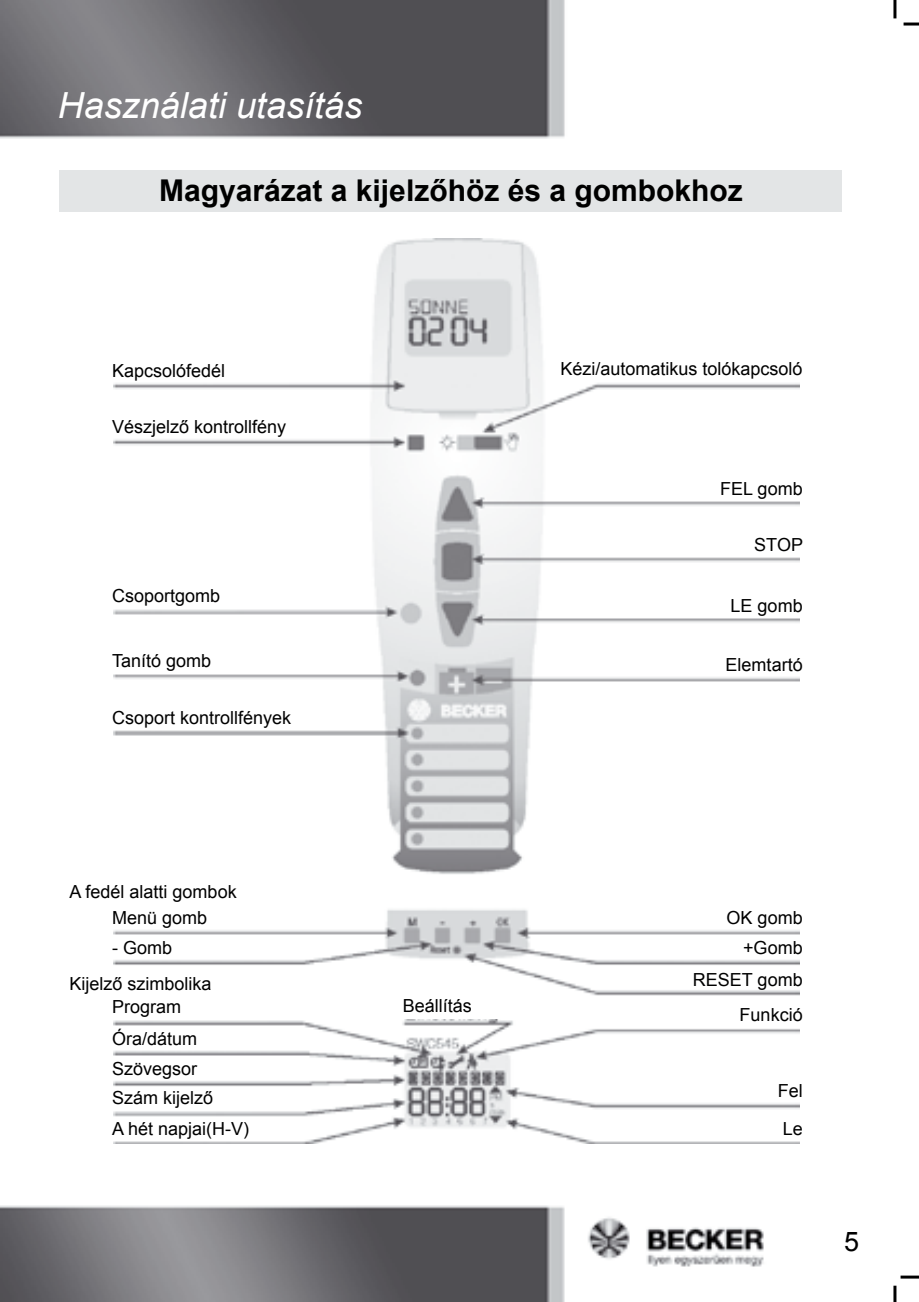
<style>
.page{position:relative;width:919px;height:1302px;background:#fff}
.page>*{position:absolute;margin:0;border:0;box-sizing:border-box;transform-origin:0 0}
.t1{font:italic 36px "Arial";color:#fff}
.t2{font:700 30px "Arial";color:#000}
.t3{font:18px/30.9px "Arial";color:#000}
</style>
<div class="page">
<img style="left:0;top:0;width:918px;height:1301px">
<hr style="left:893px;top:1285px;width:3px;height:16px;background:#000">
<hr style="left:900px;top:1275px;width:18px;height:3px;background:#000">
<hr style="left:903px;top:23px;width:15px;height:3px;background:#000">
<hr style="left:893px;top:0;width:3px;height:18px;background:#000">
<img style="left:113px;top:238px;width:686px;height:905px">
<div style="left:60px;top:170px;width:782px;height:41px;background:#e3e5e6"></div>
<div style="left:403px;top:998px;width:240px;height:21px;background:#fff"></div>
<h1 class="t1" style="left:58px;top:82px;width:306px">Használati utasítás</h1>
<h2 class="t2" style="left:159px;top:170px;width:585px">Magyarázat a kijelzőhöz és a gombokhoz</h2>
<p class="t3" style="left:112px;top:355px;width:115px">Kapcsolófedél</p>
<p class="t3" style="left:112px;top:411px;width:176px">Vészjelző kontrollfény</p>
<p class="t3" style="left:112px;top:580px;width:110px">Csoportgomb</p>
<p class="t3" style="left:112px;top:645px;width:101px">Tanító gomb</p>
<p class="t3" style="left:112px;top:702px;width:181px">Csoport kontrollfények</p>
<p class="t3" style="left:69px;top:876px;width:169px">A fedél alatti gombok</p>
<p class="t3" style="left:112px;top:901px;width:97px">Menü gomb</p>
<p class="t3" style="left:112px;top:931px;width:62px">- Gomb</p>
<p class="t3" style="left:69px;top:968px;width:144px">Kijelző szimbolika</p>
<p class="t3" style="left:112px;top:991px;width:87px">Program<br>Óra/dátum<br>Szövegsor</p>
<p class="t3" style="left:112px;top:1081px;width:139px">Szám kijelző<br>A hét napjai(H-V)</p>
<p class="t3" style="left:560px;top:353px;width:244px">Kézi/automatikus tolókapcsoló</p>
<p class="t3" style="left:720px;top:473px;width:84px">FEL gomb</p>
<p class="t3" style="left:754px;top:529px;width:50px">STOP</p>
<p class="t3" style="left:730px;top:590px;width:74px">LE gomb</p>
<p class="t3" style="left:725px;top:649px;width:79px">Elemtartó</p>
<p class="t3" style="left:403px;top:989px;width:71px">Beállítás</p>
<p class="t3" style="left:726px;top:902px;width:78px;line-height:30px;text-align:right">OK gomb +Gomb</p>
<p class="t3" style="left:692px;top:962px;width:111px;line-height:34.5px;text-align:right">RESET gomb<br>Funkció</p>
<p class="t3" style="left:777px;top:1071px;width:27px;line-height:37.8px">Fel<br>Le</p>
</div>
